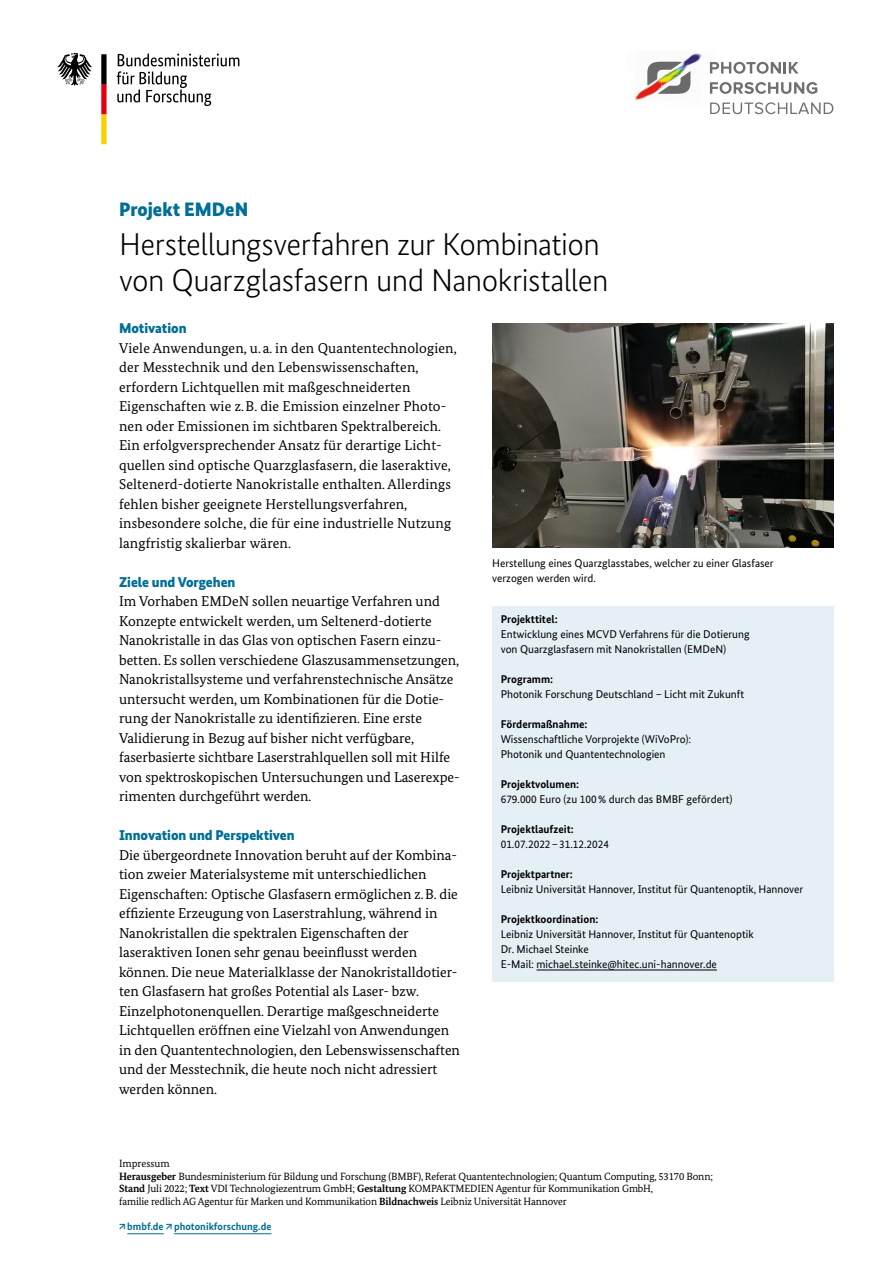
<style>
.page{position:relative;width:893px;height:1263px;background:#fff}
.page>*{position:absolute;margin:0;border:0;box-sizing:border-box;transform-origin:0 0}
.H1_Headline_schwarz{font:300 31.5px/36px "Bundes Sans";letter-spacing:-.02em;color:#000}
.P_Subheadline{font:900 19.5px "Bundes Sans";color:#006e97}
.P_Fliess{font:14.25px/19.5px "Bundes Serif";color:#000}
.H2_Headline{font:900 14.25px "Bundes Sans";color:#006e97}
.P_Kasten{font:11.25px/15px "Bundes Sans";color:#000}
.BU_Caption{font:11.25px/15px "Bundes Sans";color:#000}
.P_Impressum{font:10.5px/12.6px "Bundes Serif";letter-spacing:-.01em;color:#000}
.URL{font:700 10.5px "Bundes Sans";color:#006e97}
.H2_Impressum{font:10.5px "Bundes Serif";color:#000}
.s1{font-weight:700}
</style>
<div class="page">
<svg style="left:117px;top:53px;width:122px;height:53px"></svg>
<svg style="left:57px;top:53px;width:35px;height:33px"></svg>
<svg style="left:101px;top:54px;width:6px;height:90px"></svg>
<div style="left:492px;top:606px;width:341px;height:375px;background:#e4eff6"></div>
<img style="left:492px;top:323px;width:341px;height:225px">
<hr style="left:127px;top:1233px;width:37px;height:1px;background:#006e97">
<hr style="left:174px;top:1233px;width:97px;height:1px;background:#006e97">
<img style="left:662px;top:53px;width:35px;height:21px">
<img style="left:697px;top:53px;width:13px;height:40px">
<img style="left:635px;top:87px;width:18px;height:13px">
<img style="left:690px;top:74px;width:8px;height:19px">
<svg style="left:710px;top:62px;width:89px;height:12px"></svg>
<svg style="left:710px;top:82px;width:107px;height:12px"></svg>
<svg style="left:710px;top:102px;width:123px;height:12px"></svg>
<svg style="left:647px;top:62px;width:43px;height:32px"></svg>
<hr style="left:537px;top:969px;width:180px;height:1px;background:#000">
<p class="P_Subheadline" style="left:119px;top:198px;width:131px">Projekt EMDeN</p>
<h1 class="H1_Headline_schwarz" style="left:119px;top:226px;width:491px">Herstellungsverfahren zur Kombination von Quarzglasfasern und Nanokristallen</h1>
<h2 class="H2_Headline" style="left:119px;top:320px;width:69px">Motivation</h2>
<p class="P_Fliess" style="left:119px;top:338px;width:339px">Viele Anwendungen, u. a. in den Quantentechnologien, der Messtechnik und den Lebenswissenschaften, erfordern Lichtquellen mit maßgeschneiderten Eigenschaften wie z.B. die Emission einzelner Photo&shy;nen oder Emissionen im sichtbaren Spektralbereich.<br>Ein erfolgversprechender Ansatz für derartige Licht&shy;quellen sind optische Quarzglasfasern, die laseraktive, Seltenerd-dotierte Nanokristalle enthalten. Allerdings fehlen bisher geeignete Herstellungsverfahren, insbesondere solche, die für eine industrielle Nutzung langfristig skalierbar wären.</p>
<h2 class="H2_Headline" style="left:119px;top:573px;width:118px">Ziele und Vorgehen</h2>
<p class="P_Fliess" style="left:119px;top:591px;width:342px">Im Vorhaben EMDeN sollen neuartige Verfahren und Konzepte entwickelt werden, um Seltenerd-dotierte Nanokristalle in das Glas von optischen Fasern einzu&shy;betten. Es sollen verschiedene Glaszusammensetzungen, Nanokristallsysteme und verfahrenstechnische Ansätze untersucht werden, um Kombinationen für die Dotie&shy;rung der Nanokristalle zu identifizieren. Eine erste Validierung in Bezug auf bisher nicht verfügbare, faserbasierte sichtbare Laserstrahlquellen soll mit Hilfe von spektroskopischen Untersuchungen und Laserexpe&shy;rimenten durchgeführt werden.</p>
<h2 class="H2_Headline" style="left:119px;top:827px;width:177px">Innovation und Perspektiven</h2>
<p class="P_Fliess" style="left:119px;top:845px;width:342px">Die übergeordnete Innovation beruht auf der Kombina&shy;tion zweier Materialsysteme mit unterschiedlichen Eigenschaften: Optische Glasfasern ermöglichen z.B. die effiziente Erzeugung von Laserstrahlung, während in Nanokristallen die spektralen Eigenschaften der laseraktiven Ionen sehr genau beeinflusst werden können. Die neue Materialklasse der Nanokristalldotier&shy;ten Glasfasern hat großes Potential als Laser- bzw.<br>Einzelphotonenquellen. Derartige maßgeschneiderte Lichtquellen eröffnen eine Vielzahl von Anwendungen in den Quantentechnologien, den Lebenswissenschaften und der Messtechnik, die heute noch nicht adressiert werden können.</p>
<p class="BU_Caption" style="left:492px;top:556px;width:283px">Herstellung eines Quarzglasstabes, welcher zu einer Glasfaser verzogen werden wird.</p>
<p class="P_Kasten" style="left:501px;top:612px;width:250px"><span class="s1">Projekttitel:<br></span>Entwicklung eines MCVD Verfahrens für die Dotierung von Quarzglasfasern mit Nanokristallen (EMDeN)</p>
<p class="P_Kasten" style="left:501px;top:672px;width:245px"><span class="s1">Programm:<br></span>Photonik Forschung Deutschland – Licht mit Zukunft</p>
<p class="P_Kasten" style="left:501px;top:717px;width:192px"><span class="s1">Fördermaßnahme:<br></span>Wissenschaftliche Vorprojekte (WiVoPro):<br>Photonik und Quantentechnologien</p>
<p class="P_Kasten" style="left:501px;top:777px;width:233px"><span class="s1">Projektvolumen:<br></span>679.000 Euro (zu 100 % durch das BMBF gefördert)</p>
<p class="P_Kasten" style="left:501px;top:822px;width:110px"><span class="s1">Projektlaufzeit:<br></span>01.07.2022 – 31.12.2024</p>
<p class="P_Kasten" style="left:501px;top:867px;width:304px"><span class="s1">Projektpartner:<br></span>Leibniz Universität Hannover, Institut für Quantenoptik, Hannover</p>
<p class="P_Kasten" style="left:501px;top:912px;width:255px"><span class="s1">Projektkoordination:<br></span>Leibniz Universität Hannover, Institut für Quantenoptik Dr. Michael Steinke<br>E-Mail: michael.steinke@hitec.uni-hannover.de</p>
<h2 class="H2_Impressum" style="left:119px;top:1157px;width:52px">Impressum</h2>
<p class="P_Impressum" style="left:119px;top:1170px;width:595px"><span class="s1">Herausgeber</span> Bundesministerium für Bildung und Forschung (BMBF), Referat Quantentechnologien; Quantum Computing, 53170 Bonn;<br><span class="s1">Stand</span> Juli 2022; <span class="s1">Text</span> VDI Technologiezentrum GmbH; <span class="s1">Gestaltung</span> KOMPAKTMEDIEN Agentur für Kommunikation GmbH,<br>familie redlich AG Agentur für Marken und Kommunikation <span class="s1">Bildnachweis</span> Leibniz Universität Hannover</p>
<p class="URL" style="left:119px;top:1220px;width:154px">↗bmbf.de ↗photonikforschung.de</p>
</div>
